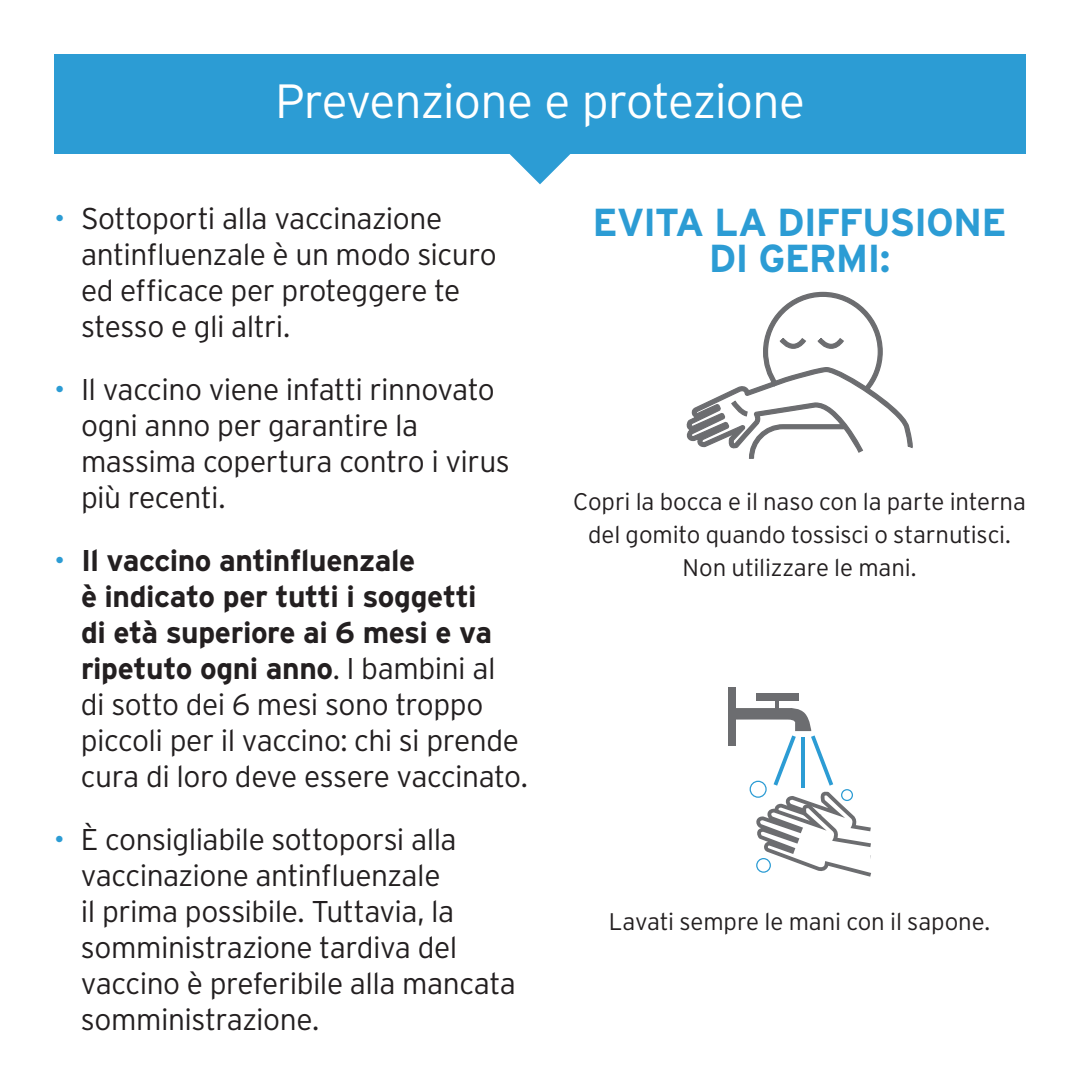
<style>
.page{position:relative;width:1080px;height:1080px;background:#fff}
.page>*{position:absolute;margin:0;border:0;box-sizing:border-box;transform-origin:0 0}
.t1{font:300 48px "Interstate";letter-spacing:-.025em;color:#fff}
.t2{font:700 39px/36px "Interstate";letter-spacing:-.025em;color:#2c9cd4;text-align:center}
.t3{font:300 30px/36px "Interstate";letter-spacing:-.015em;color:#231f20}
.t4{font:300 24px/33px "Interstate";letter-spacing:-.005em;color:#231f20;text-align:center}
.s1{color:#2c9cd4}
.s2{font-weight:700}
</style>
<div class="page">
<svg style="left:442px;top:153px;width:196px;height:31px"></svg>
<div style="left:54px;top:54px;width:972px;height:99px;background:#2c9cd4"></div>
<div style="left:756px;top:693px;width:42px;height:7px;background:#6c6d70"></div>
<div style="left:728px;top:688px;width:7px;height:58px;background:#6c6d70"></div>
<svg style="left:735px;top:700px;width:136px;height:177px"></svg>
<svg style="left:686px;top:291px;width:227px;height:168px"></svg>
<h1 class="t1" style="left:275px;top:74px;width:531px">Prevenzione e protezione</h1>
<p class="t3" style="left:81px;top:200px;width:417px;text-indent:-27px"><span class="s1">•</span> Sottoporti alla vaccinazione antinfluenzale è un modo sicuro ed efficace per proteggere te stesso e gli altri.</p>
<p class="t3" style="left:81px;top:371px;width:430px;text-indent:-27px"><span class="s1">•</span> Il vaccino viene infatti rinnovato ogni anno per garantire la massima copertura contro i virus più recenti.</p>
<p class="t3" style="left:81px;top:542px;width:448px;text-indent:-27px"><span class="s1">•</span> <span class="s2">Il vaccino antinfluenzale<br>è indicato per tutti i soggetti<br>di età superiore ai 6 mesi e va ripetuto ogni anno</span>. I bambini al<br>di sotto dei 6 mesi sono troppo piccoli per il vaccino: chi si prende cura di loro deve essere vaccinato.</p>
<p class="t3" style="left:81px;top:821px;width:437px;text-indent:-27px"><span class="s1">•</span> È consigliabile sottoporsi alla vaccinazione antinfluenzale<br>il prima possibile. Tuttavia, la somministrazione tardiva del vaccino è preferibile alla mancata somministrazione.</p>
<h2 class="t2" style="left:592px;top:204px;width:416px">EVITA LA DIFFUSIONE<br>DI GERMI:</h2>
<p class="t4" style="left:573px;top:485px;width:454px">Copri la bocca e il naso con la parte interna del gomito quando tossisci o starnutisci.<br>Non utilizzare le mani.</p>
<p class="t4" style="left:609px;top:905px;width:383px">Lavati sempre le mani con il sapone.</p>
</div>
